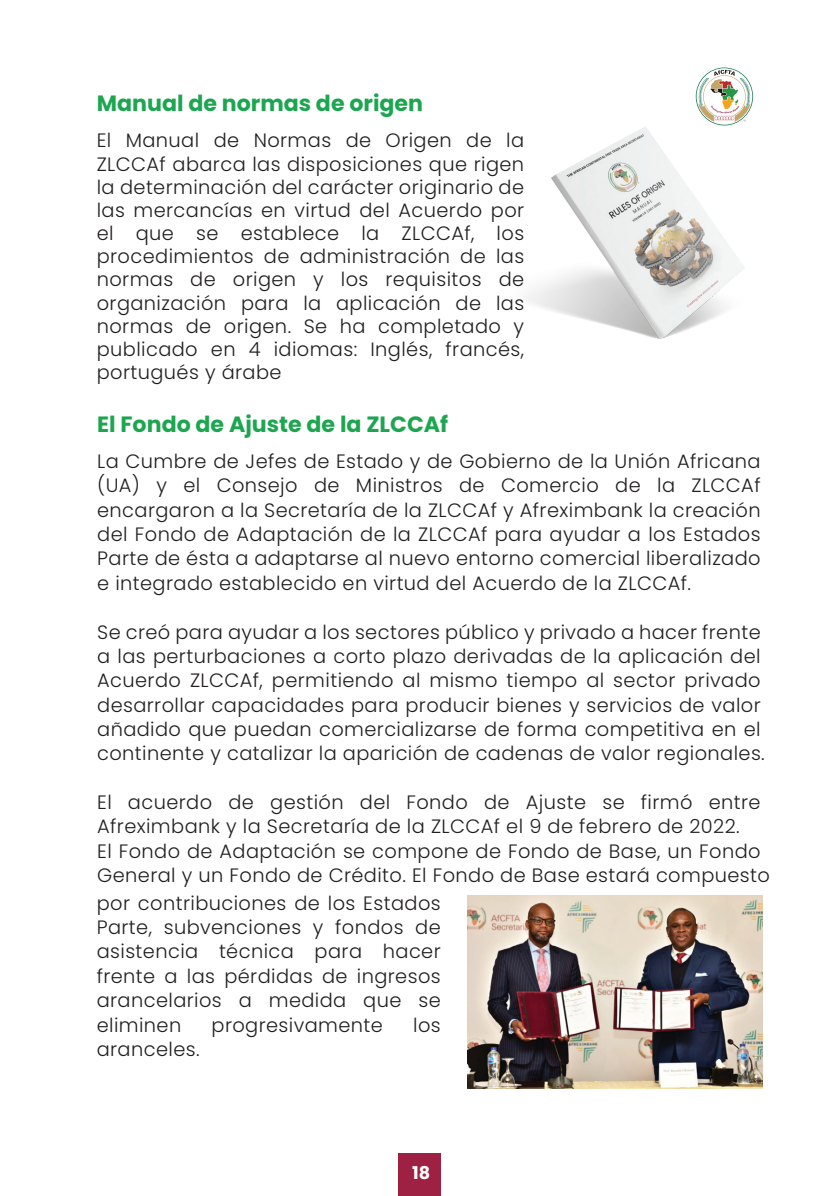
<style>
.page{position:relative;width:836px;height:1196px;background:#fff}
.page>*{position:absolute;margin:0;border:0;box-sizing:border-box;transform-origin:0 0}
.t1{font:700 22.2px "Poppins";color:#1ca650}
.t2{font:300 19.4px/24.4px "Poppins";letter-spacing:.02em;color:#211e1e;text-align:justify}
.t3{font:700 17.6px "Poppins";color:#fff}
</style>
<div class="page">
<div style="left:398px;top:1152px;width:42px;height:43px;background:#9e2043"></div>
<svg style="left:695px;top:67px;width:57px;height:40px"></svg>
<img style="left:526px;top:107px;width:225px;height:232px">
<img style="left:467px;top:895px;width:295px;height:193px">
<p class="t1" style="left:97px;top:90px;width:328px">Manual de normas de origen</p>
<p class="t2" style="left:97px;top:129px;width:429px;line-height:23.2px">El Manual de Normas de Origen de la ZLCCAf abarca las disposiciones que rigen la determinación del carácter originario de las mercancías en virtud del Acuerdo por el que se establece la ZLCCAf, los procedimientos de administración de las normas de origen y los requisitos de organización para la aplicación de las normas de origen. Se ha completado y publicado en 4 idiomas: Inglés, francés, portugués y árabe</p>
<p class="t1" style="left:97px;top:411px;width:352px">El Fondo de Ajuste de la ZLCCAf</p>
<p class="t2" style="left:97px;top:449px;width:664px">La Cumbre de Jefes de Estado y de Gobierno de la Unión Africana (UA) y el Consejo de Ministros de Comercio de la ZLCCAf encargaron a la Secretaría de la ZLCCAf y Afreximbank la creación del Fondo de Adaptación de la ZLCCAf para ayudar a los Estados Parte de ésta a adaptarse al nuevo entorno comercial liberalizado e integrado establecido en virtud del Acuerdo de la ZLCCAf.</p>
<p class="t2" style="left:97px;top:619px;width:669px;text-align:left">Se creó para ayudar a los sectores público y privado a hacer frente a las perturbaciones a corto plazo derivadas de la aplicación del Acuerdo ZLCCAf, permitiendo al mismo tiempo al sector privado desarrollar capacidades para producir bienes y servicios de valor añadido que puedan comercializarse de forma competitiva en el continente y catalizar la aparición de cadenas de valor regionales.</p>
<p class="t2" style="left:97px;top:790px;width:674px;text-align:left">El acuerdo de gestión del Fondo de Ajuste se firmó entre Afreximbank y la Secretaría de la ZLCCAf el 9 de febrero de 2022.<br>El Fondo de Adaptación se compone de Fondo de Base, un Fondo General y un Fondo de Crédito. El Fondo de Base estará compuesto</p>
<p class="t2" style="left:97px;top:890px;width:345px">por contribuciones de los Estados Parte, subvenciones y fondos de asistencia técnica para hacer frente a las pérdidas de ingresos arancelarios a medida que se eliminen</p>
<p class="t2" style="left:211px;top:1012px;width:173px">progresivamente</p>
<p class="t2" style="left:413px;top:1012px;width:29px">los</p>
<p class="t2" style="left:97px;top:1036px;width:104px">aranceles.</p>
<p class="t3" style="left:412px;top:1162px;width:20px">18</p>
</div>
